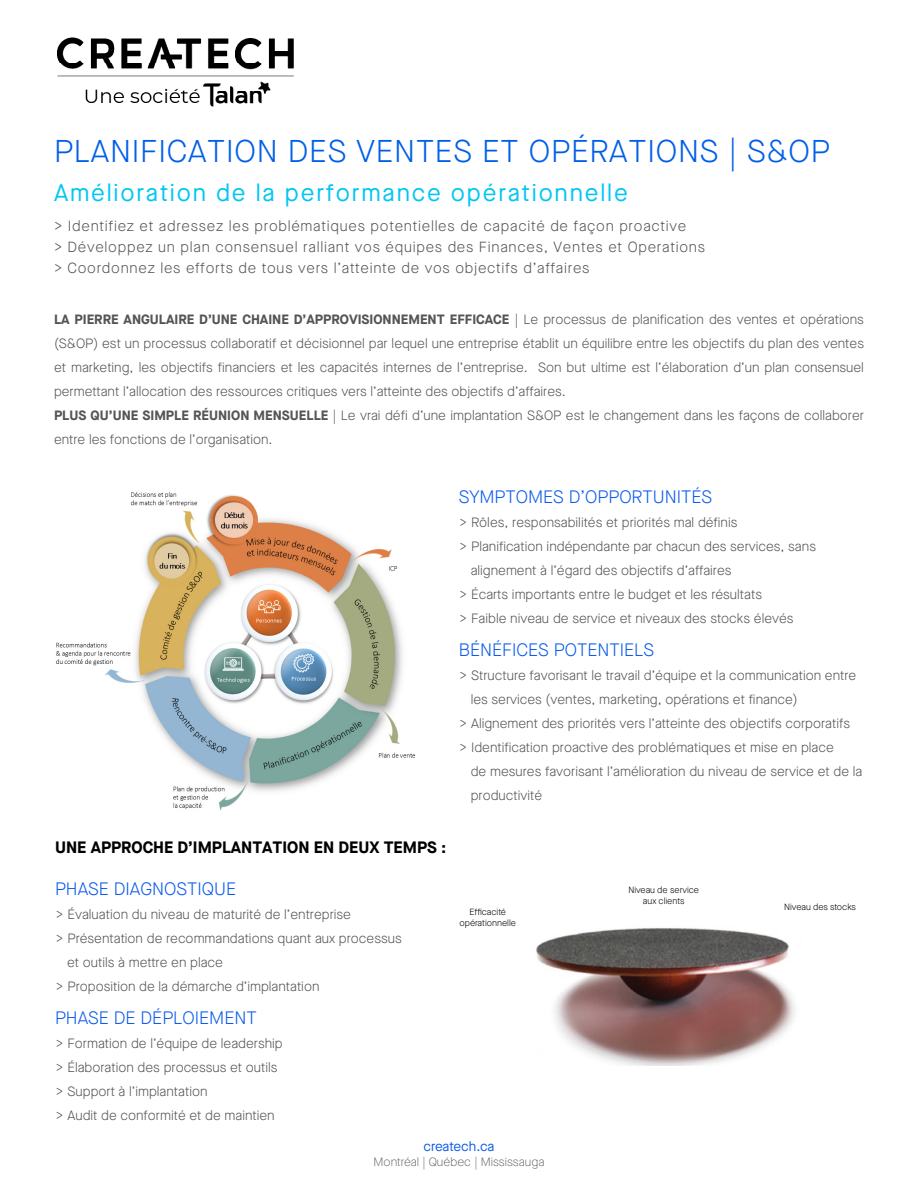
<style>
.page{position:relative;width:918px;height:1188px;background:#fff}
.page>*{position:absolute;margin:0;border:0;box-sizing:border-box;transform-origin:0 0}
.t1{font:300 31.5px "Maison Neue";letter-spacing:.025em;color:#005fe8}
.t2{font:24px "Maison Neue";letter-spacing:.075em;color:#00c6f3}
.t3{font:300 18px "Maison Neue";color:#0d5ceb}
.t4{font:700 16.5px "Maison Neue";color:#000}
.t5{font:300 14.7px "Maison Neue";letter-spacing:.05em;color:#555455}
.t6{font:300 13.5px/24px "Maison Neue";color:#555455;text-align:justify}
.t7{font:13.5px "Maison Neue";letter-spacing:-.01em;color:#0c5cea}
.t8{font:100 12px "Maison Neue";color:#555455}
.t9{font:300 9px/10.8px "Maison Neue";color:#000;text-align:center}
.s1{font-size:15px}
.s2{font-weight:700}
</style>
<div class="page">
<img style="left:56px;top:492px;width:360px;height:319px">
<img style="left:536px;top:928px;width:259px;height:137px">
<div style="left:450px;top:908px;width:96px;height:24px;background:#fff"></div>
<img style="left:57px;top:37px;width:237px;height:70px">
<p class="t1" style="left:54px;top:131px;width:777px">PLANIFICATION DES VENTES ET OPÉRATIONS | S&amp;OP</p>
<p class="t2" style="left:54px;top:177px;width:575px">Amélioration de la performance opérationnelle</p>
<p class="t5" style="left:54px;top:217px;width:634px"><span class="s1">&gt;</span> Identifiez et adressez les problématiques potentielles de capacité de façon proactive</p>
<p class="t5" style="left:54px;top:238px;width:653px">&gt; Développez un plan consensuel ralliant vos équipes des Finances, Ventes et Operations</p>
<p class="t5" style="left:54px;top:259px;width:537px">&gt; Coordonnez les efforts de tous vers l’atteinte de vos objectifs d’affaires</p>
<p class="t6" style="left:54px;top:307px;width:812px"><span class="s2">LA PIERRE ANGULAIRE D’UNE CHAINE D’APPROVISIONNEMENT EFFICACE</span> | Le processus de planification des ventes et opérations (S&amp;OP) est un processus collaboratif et décisionnel par lequel une entreprise établit un équilibre entre les objectifs du plan des ventes et marketing, les objectifs financiers et les capacités internes de l’entreprise. Son but ultime est l’élaboration d’un plan consensuel permettant l’allocation des ressources critiques vers l’atteinte des objectifs d’affaires.</p>
<p class="t6" style="left:54px;top:403px;width:811px"><span class="s2">PLUS QU’UNE SIMPLE RÉUNION MENSUELLE</span> | Le vrai défi d’une implantation S&amp;OP est le changement dans les façons de collaborer entre les fonctions de l’organisation.</p>
<p class="t3" style="left:459px;top:485px;width:255px">SYMPTOMES D’OPPORTUNITÉS</p>
<p class="t6" style="left:459px;top:510px;width:280px">&gt; Rôles, responsabilités et priorités mal définis</p>
<p class="t6" style="left:459px;top:534px;width:359px">&gt; Planification indépendante par chacun des services, sans</p>
<p class="t6" style="left:471px;top:558px;width:262px">alignement à l’égard des objectifs d’affaires</p>
<p class="t6" style="left:459px;top:582px;width:305px">&gt; Écarts importants entre le budget et les résultats</p>
<p class="t6" style="left:459px;top:606px;width:336px">&gt; Faible niveau de service et niveaux des stocks élevés</p>
<p class="t3" style="left:459px;top:638px;width:197px">BÉNÉFICES POTENTIELS</p>
<p class="t6" style="left:459px;top:663px;width:399px">&gt; Structure favorisant le travail d’équipe et la communication entre</p>
<p class="t6" style="left:471px;top:687px;width:329px">les services (ventes, marketing, opérations et finance)</p>
<p class="t6" style="left:459px;top:711px;width:393px">&gt; Alignement des priorités vers l’atteinte des objectifs corporatifs</p>
<p class="t6" style="left:459px;top:735px;width:377px">&gt; Identification proactive des problématiques et mise en place</p>
<p class="t6" style="left:471px;top:759px;width:393px">de mesures favorisant l’amélioration du niveau de service et de la</p>
<p class="t6" style="left:471px;top:783px;width:73px">productivité</p>
<p class="t4" style="left:55px;top:835px;width:393px">UNE APPROCHE D’IMPLANTATION EN DEUX TEMPS :</p>
<p class="t3" style="left:55px;top:877px;width:183px">PHASE DIAGNOSTIQUE</p>
<p class="t6" style="left:55px;top:902px;width:297px">&gt; Évaluation du niveau de maturité de l’entreprise</p>
<p class="t6" style="left:55px;top:926px;width:348px">&gt; Présentation de recommandations quant aux processus</p>
<p class="t6" style="left:67px;top:950px;width:157px">et outils à mettre en place</p>
<p class="t6" style="left:55px;top:974px;width:266px">&gt; Proposition de la démarche d’implantation</p>
<p class="t3" style="left:55px;top:1006px;width:203px">PHASE DE DÉPLOIEMENT</p>
<p class="t6" style="left:55px;top:1031px;width:229px">&gt; Formation de l’équipe de leadership</p>
<p class="t6" style="left:55px;top:1055px;width:224px">&gt; Élaboration des processus et outils</p>
<p class="t6" style="left:55px;top:1079px;width:154px">&gt; Support à l’implantation</p>
<p class="t6" style="left:55px;top:1103px;width:221px">&gt; Audit de conformité et de maintien</p>
<p class="t9" style="left:459px;top:906px;width:58px">Efficacité opérationnelle</p>
<p class="t9" style="left:628px;top:884px;width:72px">Niveau de service aux clients</p>
<p class="t9" style="left:784px;top:902px;width:73px">Niveau des stocks</p>
<p class="t7" style="left:423px;top:1137px;width:73px">createch.ca</p>
<p class="t8" style="left:374px;top:1154px;width:172px">Montréal | Québec | Mississauga</p>
</div>
